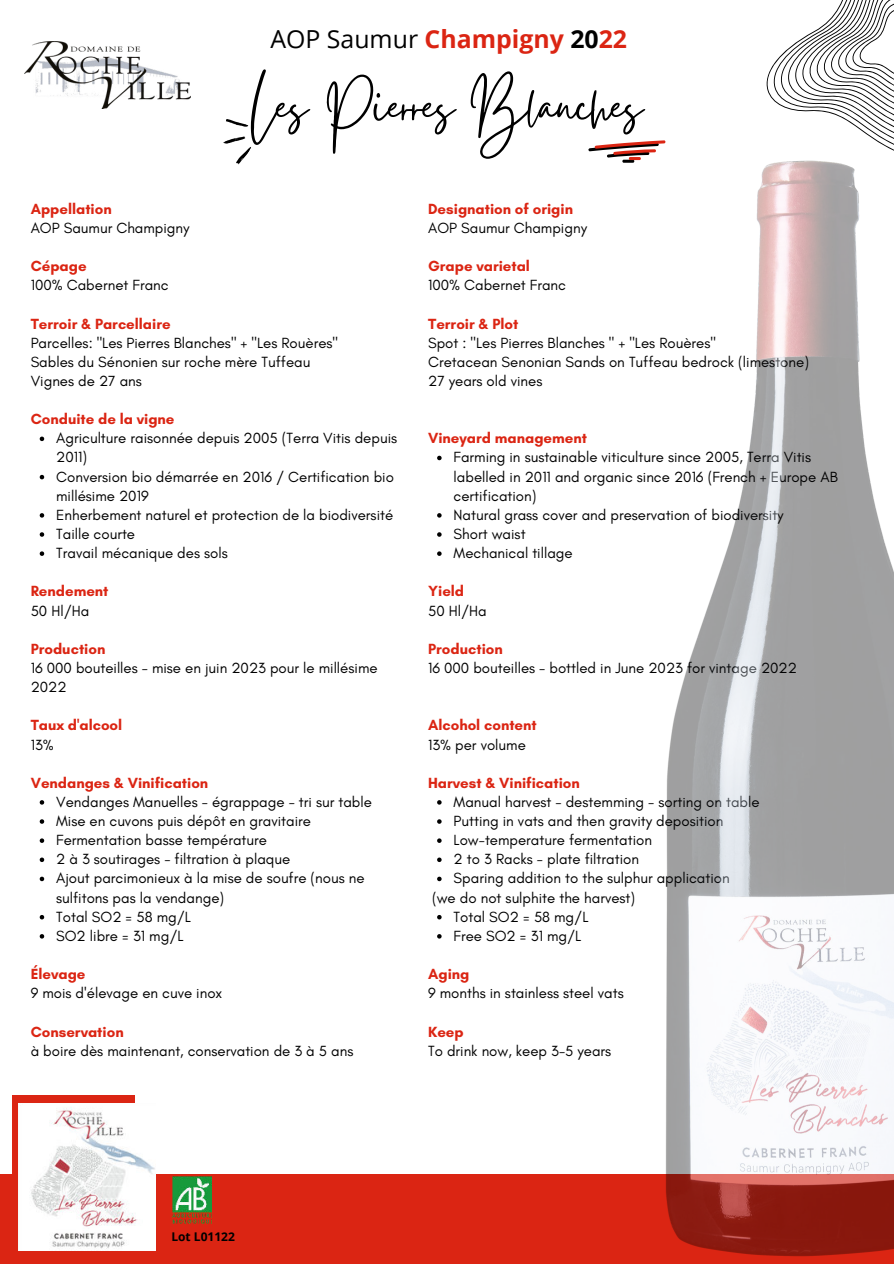
<style>
.page{position:relative;width:894px;height:1264px;background:#fff}
.page>*{position:absolute;margin:0;border:0;box-sizing:border-box;transform-origin:0 0}
.t1{font:63.3px "Gistesy";color:#000}
.t2{font:700 24.9px "Open Sans";color:#db2513}
.t3{font:15px/19.2px "Glacial Indifference";color:#000}
.t4{font:700 15px "Glacial Indifference";color:#db2513}
.t5{font:700 12px "Open Sans";color:#000}
.s1{font-weight:400;color:#000}
.s2{color:#000}
</style>
<div class="page">
<img style="left:25px;top:41px;width:165px;height:68px">
<svg style="left:768px;top:0;width:125px;height:75px"></svg>
<div style="left:0;top:1174px;width:893px;height:89px;background:#db2513"></div>
<div style="left:12px;top:1095px;width:123px;height:168px;background:#db2513"></div>
<img style="left:172px;top:1176px;width:40px;height:47px">
<svg style="left:588px;top:140px;width:68px;height:23px"></svg>
<svg style="left:223px;top:137px;width:28px;height:27px"></svg>
<svg style="left:226px;top:119px;width:22px;height:8px"></svg>
<svg style="left:437px;top:456px;width:4px;height:4px"></svg>
<svg style="left:437px;top:513px;width:4px;height:4px"></svg>
<svg style="left:437px;top:532px;width:4px;height:5px"></svg>
<svg style="left:437px;top:551px;width:4px;height:5px"></svg>
<svg style="left:437px;top:800px;width:4px;height:4px"></svg>
<svg style="left:437px;top:819px;width:4px;height:4px"></svg>
<svg style="left:437px;top:838px;width:4px;height:5px"></svg>
<svg style="left:437px;top:857px;width:4px;height:5px"></svg>
<svg style="left:437px;top:876px;width:4px;height:5px"></svg>
<svg style="left:437px;top:915px;width:4px;height:4px"></svg>
<svg style="left:437px;top:934px;width:4px;height:4px"></svg>
<img style="left:656px;top:75px;width:237px;height:1182px">
<img style="left:19px;top:1103px;width:137px;height:147px">
<svg style="left:40px;top:436px;width:4px;height:5px"></svg>
<svg style="left:40px;top:475px;width:4px;height:4px"></svg>
<svg style="left:40px;top:513px;width:4px;height:4px"></svg>
<svg style="left:40px;top:532px;width:4px;height:5px"></svg>
<svg style="left:40px;top:551px;width:4px;height:5px"></svg>
<svg style="left:40px;top:800px;width:4px;height:4px"></svg>
<svg style="left:40px;top:819px;width:4px;height:4px"></svg>
<svg style="left:40px;top:838px;width:4px;height:5px"></svg>
<svg style="left:40px;top:857px;width:4px;height:5px"></svg>
<svg style="left:40px;top:876px;width:4px;height:5px"></svg>
<svg style="left:40px;top:915px;width:4px;height:4px"></svg>
<svg style="left:40px;top:934px;width:4px;height:4px"></svg>
<h2 class="t2" style="left:270px;top:21px;width:358px"><span class="s1">AOP Saumur</span> Champigny <span class="s2">20</span>22</h2>
<h1 class="t1" style="left:251px;top:62px;width:393px">Les Pierres Blanches</h1>
<p class="t4" style="left:31px;top:199px;width:83px">Appellation</p>
<p class="t3" style="left:31px;top:218px;width:160px">AOP Saumur Champigny</p>
<p class="t4" style="left:31px;top:257px;width:57px">Cépage</p>
<p class="t3" style="left:31px;top:276px;width:139px">100% Cabernet Franc</p>
<p class="t4" style="left:31px;top:314px;width:141px">Terroir &amp; Parcellaire</p>
<p class="t3" style="left:31px;top:333px;width:309px">Parcelles: "Les Pierres Blanches" + "Les Rouères"<br>Sables du Sénonien sur roche mère Tuffeau<br>Vignes de 27 ans</p>
<p class="t4" style="left:31px;top:410px;width:145px">Conduite de la vigne</p>
<p class="t3" style="left:56px;top:429px;width:342px">Agriculture raisonnée depuis 2005 (Terra Vitis depuis<br>2011)<br>Conversion bio démarrée en 2016 / Certification bio millésime 2019<br>Enherbement naturel et protection de la biodiversité<br>Taille courte<br>Travail mécanique des sols</p>
<p class="t4" style="left:31px;top:582px;width:79px">Rendement</p>
<p class="t3" style="left:31px;top:601px;width:60px">50 Hl/Ha</p>
<p class="t4" style="left:31px;top:639px;width:76px">Production</p>
<p class="t3" style="left:31px;top:658px;width:348px">16 000 bouteilles - mise en juin 2023 pour le millésime<br>2022</p>
<p class="t4" style="left:31px;top:716px;width:93px">Taux d'alcool</p>
<p class="t3" style="left:31px;top:735px;width:25px">13%</p>
<p class="t4" style="left:31px;top:773px;width:179px">Vendanges &amp; Vinification</p>
<p class="t3" style="left:56px;top:792px;width:317px">Vendanges Manuelles - égrappage - tri sur table Mise en cuvons puis dépôt en gravitaire Fermentation basse température<br>2 à 3 soutirages - filtration à plaque<br>Ajout parcimonieux à la mise de soufre (nous ne sulfitons pas la vendange)<br>Total SO2 = 58 mg/L<br>SO2 libre = 31 mg/L</p>
<p class="t4" style="left:31px;top:964px;width:56px">Élevage</p>
<p class="t3" style="left:31px;top:983px;width:193px">9 mois d'élevage en cuve inox</p>
<p class="t4" style="left:31px;top:1022px;width:94px">Conservation</p>
<p class="t3" style="left:31px;top:1041px;width:324px">à boire dès maintenant, conservation de 3 à 5 ans</p>
<p class="t4" style="left:428px;top:199px;width:146px">Designation of origin</p>
<p class="t3" style="left:428px;top:218px;width:160px">AOP Saumur Champigny</p>
<p class="t4" style="left:428px;top:257px;width:103px">Grape varietal</p>
<p class="t3" style="left:428px;top:276px;width:139px">100% Cabernet Franc</p>
<p class="t4" style="left:428px;top:314px;width:92px">Terroir &amp; Plot</p>
<p class="t3" style="left:428px;top:333px;width:382px">Spot : "Les Pierres Blanches " + "Les Rouères"<br>Cretacean Senonian Sands on Tuffeau bedrock (limestone)<br>27 years old vines</p>
<p class="t4" style="left:428px;top:429px;width:160px">Vineyard management</p>
<p class="t3" style="left:453px;top:448px;width:385px">Farming in sustainable viticulture since 2005, Terra Vitis labelled in 2011 and organic since 2016 (French + Europe AB certification)<br>Natural grass cover and preservation of biodiversity<br>Short waist<br>Mechanical tillage</p>
<p class="t4" style="left:428px;top:582px;width:38px">Yield</p>
<p class="t3" style="left:428px;top:601px;width:60px">50 Hl/Ha</p>
<p class="t4" style="left:428px;top:639px;width:76px">Production</p>
<p class="t3" style="left:428px;top:658px;width:370px">16 000 bouteilles - bottled in June 2023 for vintage 2022</p>
<p class="t4" style="left:428px;top:716px;width:110px">Alcohol content</p>
<p class="t3" style="left:428px;top:735px;width:99px">13% per volume</p>
<p class="t4" style="left:428px;top:773px;width:153px">Harvest &amp; Vinification</p>
<p class="t3" style="left:453px;top:792px;width:307px">Manual harvest - destemming - sorting on table</p>
<p class="t3" style="left:453px;top:811px;width:271px">Putting in vats and then gravity deposition</p>
<p class="t3" style="left:453px;top:830px;width:200px">Low-temperature fermentation</p>
<p class="t3" style="left:453px;top:850px;width:187px">2 to 3 Racks - plate filtration</p>
<p class="t3" style="left:453px;top:869px;width:277px">Sparing addition to the sulphur application</p>
<p class="t3" style="left:432px;top:888px;width:204px">(we do not sulphite the harvest)</p>
<p class="t3" style="left:453px;top:907px;width:136px">Total SO2 = 58 mg/L</p>
<p class="t3" style="left:453px;top:926px;width:129px">Free SO2 = 31 mg/L</p>
<p class="t4" style="left:428px;top:964px;width:43px">Aging</p>
<p class="t3" style="left:428px;top:983px;width:197px">9 months in stainless steel vats</p>
<p class="t4" style="left:428px;top:1022px;width:37px">Keep</p>
<p class="t3" style="left:428px;top:1041px;width:185px">To drink now, keep 3-5 years</p>
<p class="t5" style="left:171px;top:1227px;width:65px">Lot L01122</p>
</div>
